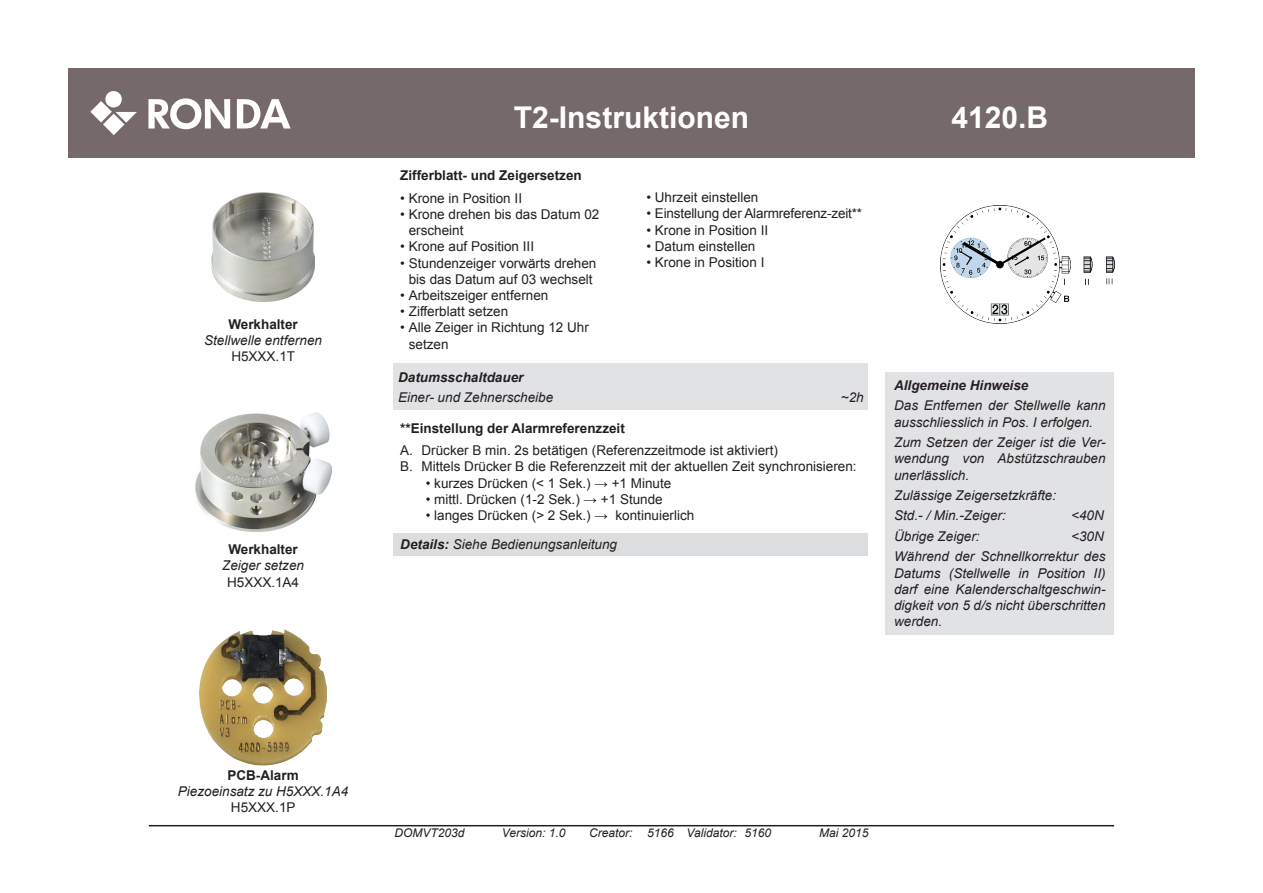
<style>
.page{position:relative;width:1263px;height:893px;background:#fff}
.page>*{position:absolute;margin:0;border:0;box-sizing:border-box;transform-origin:0 0}
.t1{font:700 30px "Arial";color:#fff}
.t2{font:13.5px/16.2px "Arial";color:#231f20}
.t3{font:italic 13.5px/16.2px "Arial";color:#231f20}
.t4{font:700 13.5px "Arial";color:#231f20}
.t5{font:italic 700 13.5px "Arial";color:#231f20}
.t6{font:italic 12px "Arial";color:#231f20}
.s1{font-weight:700;font-style:normal}
.s2{font-style:normal}
.s3{font-weight:700}
.s4{font-weight:700;font-style:italic}
.s5{font-style:italic}
.s6{font-style:inherit}
</style>
<div class="page">
<div style="left:68px;top:68px;width:1127px;height:89px;background:#76696a"></div>
<svg style="left:90px;top:91px;width:47px;height:44px"></svg>
<svg style="left:148px;top:98px;width:82px;height:31px"></svg>
<svg style="left:237px;top:99px;width:54px;height:29px"></svg>
<hr style="left:149px;top:825px;width:965px;height:1px;background:#231f20">
<div style="left:885px;top:372px;width:229px;height:263px;background:#e1e2e4"></div>
<img style="left:941px;top:205px;width:173px;height:119px">
<img style="left:200px;top:629px;width:127px;height:136px">
<img style="left:195px;top:412px;width:136px;height:120px">
<img style="left:211px;top:192px;width:104px;height:109px">
<div style="left:394px;top:364px;width:474px;height:46px;background:#e1e2e4"></div>
<div style="left:394px;top:533px;width:474px;height:22px;background:#dcdddf"></div>
<p class="t3" style="left:204px;top:316px;width:119px;text-align:center"><span class="s1">Werkhalter<br></span>Stellwelle entfernen<br><span class="s2">H5XXX.1T</span></p>
<p class="t3" style="left:222px;top:542px;width:83px;text-align:center"><span class="s1">Werkhalter<br></span>Zeiger setzen<br><span class="s2">H5XXX.1A4</span></p>
<h1 class="t1" style="left:514px;top:98px;width:237px">T2-Instruktionen</h1>
<p class="t1" style="left:951px;top:98px;width:98px">4120.B</p>
<p class="t4" style="left:400px;top:166px;width:183px">Zifferblatt- und Zeigersetzen</p>
<p class="t2" style="left:400px;top:190px;width:123px">• Krone in Position II</p>
<p class="t2" style="left:409px;top:206px;width:192px;text-indent:-9px">• Krone drehen bis das Datum 02 erscheint</p>
<p class="t2" style="left:400px;top:239px;width:135px">• Krone auf Position III</p>
<p class="t2" style="left:400px;top:255px;width:198px;text-align:center">• Stundenzeiger vorwärts drehen bis das Datum auf 03 wechselt</p>
<p class="t2" style="left:400px;top:287px;width:150px">• Arbeitszeiger entfernen</p>
<p class="t2" style="left:400px;top:303px;width:110px">• Zifferblatt setzen</p>
<p class="t2" style="left:409px;top:320px;width:182px;text-indent:-9px">• Alle Zeiger in Richtung 12 Uhr setzen</p>
<p class="t3" style="left:398px;top:368px;width:157px;line-height:19.4px"><span class="s3">Datumsschaltdauer<br></span>Einer- und Zehnerscheibe</p>
<p class="t2" style="left:646px;top:190px;width:114px">• Uhrzeit einstellen</p>
<p class="t2" style="left:646px;top:206px;width:217px">• Einstellung der Alarmreferenz-zeit**</p>
<p class="t2" style="left:646px;top:222px;width:123px">• Krone in Position II</p>
<p class="t2" style="left:646px;top:238px;width:111px">• Datum einstellen</p>
<p class="t2" style="left:646px;top:254px;width:120px">• Krone in Position I</p>
<p class="t3" style="left:841px;top:389px;width:24px">~2h</p>
<p class="t2" style="left:400px;top:417px;width:379px;line-height:22.5px"><span class="s3">**Einstellung der Alarmreferenzzeit<br></span>A. Drücker B min. 2s betätigen (Referenzzeitmode ist aktiviert)</p>
<p class="t2" style="left:400px;top:459px;width:458px">B. Mittels Drücker B die Referenzzeit mit der aktuellen Zeit synchronisieren:</p>
<p class="t2" style="left:426px;top:475px;width:247px">• kurzes Drücken (&lt; 1 Sek.) → +1 Minute</p>
<p class="t2" style="left:426px;top:491px;width:238px">• mittl. Drücken (1-2 Sek.) → +1 Stunde</p>
<p class="t2" style="left:400px;top:501px;width:295px;line-height:29px;text-indent:26px">• langes Drücken (&gt; 2 Sek.) → kontinuierlich<br><span class="s4">Details:</span> <span class="s5">Siehe Bedienungsanleitung</span></p>
<p class="t5" style="left:894px;top:376px;width:136px">Allgemeine Hinweise</p>
<p class="t3" style="left:894px;top:398px;width:213px">Das Entfernen der Stellwelle kann ausschliesslich in Pos. I erfolgen.</p>
<p class="t3" style="left:894px;top:434px;width:213px;text-align:justify">Zum Setzen der Zeiger ist die Ver&shy;wendung von Abstützschrauben unerlässlich.</p>
<p class="t3" style="left:894px;top:485px;width:164px;line-height:20.4px">Zulässige Zeigersetzkräfte:<br>Std.- / Min.-Zeiger:</p>
<p class="t3" style="left:1071px;top:508px;width:34px">&lt;40N</p>
<p class="t3" style="left:894px;top:528px;width:87px">Übrige Zeiger:</p>
<p class="t3" style="left:894px;top:526px;width:213px;line-height:20.4px;text-align:right">&lt;30N<br>Während der Schnellkorrektur des</p>
<p class="t3" style="left:894px;top:565px;width:213px;text-align:justify">Datums (Stellwelle in Position II) darf eine Kalenderschaltgeschwin&shy;digkeit von 5 d/s nicht überschritten werden.</p>
<p class="t3" style="left:178px;top:767px;width:172px;text-align:center"><span class="s1">PCB-Alarm<br></span>Piezoeinsatz zu H5XXX.1A4<br><span class="s2">H5XXX.1P</span></p>
<p class="t6" style="left:394px;top:825px;width:72px">DOMVT<span class="s6">203d</span></p>
<p class="t6" style="left:502px;top:825px;width:45px">Version:</p>
<p class="t6" style="left:589px;top:825px;width:183px">Creator: 5166 Validator: 5160</p>
<p class="t6" style="left:819px;top:825px;width:51px">Mai 2015</p>
</div>
